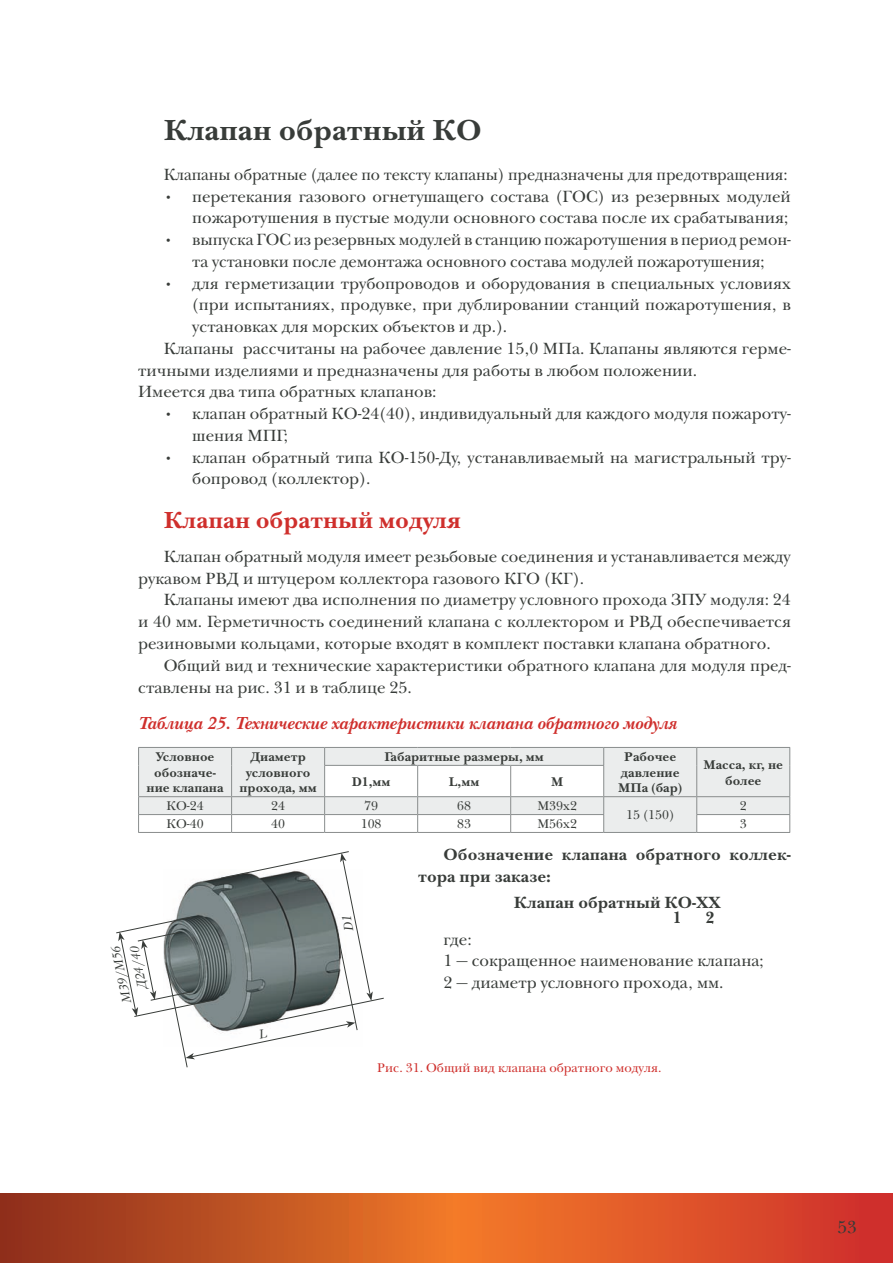
<style>
.page{position:relative;width:893px;height:1263px;background:#fff}
.page>*{position:absolute;margin:0;border:0;box-sizing:border-box;transform-origin:0 0}
._1_подв{font:700 30px "New Baskerville C";color:#383c39}
._2_подв{font:700 24px "New Baskerville C";color:#cf2f2c}
.таб{font:italic 700 18px "New Baskerville C";color:#cf2f2c}
.t1{font:18px "New Baskerville C";color:#383c39}
.Body_text{font:16.8px/21.8px "New Baskerville C";color:#383c39}
.список{font:16.8px/21.8px "New Baskerville C";color:#383c39}
.Body_text-2{font:700 16.8px/21.8px "New Baskerville C";color:#383c39}
.Body_text-3{font:16.8px "New Baskerville C";color:#383c39;scale:.96 1}
._1_подв-2{font:700 13.05px/15.6px "New Baskerville C";color:#383c39;text-align:center}
._1_подв-3{font:13.05px "New Baskerville C";color:#383c39}
.Podpis{font:13.05px "New Baskerville C";color:#cf2f2c}
._1_подв-4{font:italic 13.05px "New Baskerville C";color:#383c39}
</style>
<div class="page">
<svg style="left:0;top:1194px;width:893px;height:69px"></svg>
<svg style="left:139px;top:748px;width:650px;height:84px;fill:#ebeded"></svg>
<hr style="left:138px;top:747px;width:94px;height:1px;background:#898d8d">
<svg style="left:138px;top:748px;width:1px;height:17px"></svg>
<hr style="left:232px;top:747px;width:93px;height:1px;background:#898d8d">
<svg style="left:231px;top:748px;width:1px;height:17px"></svg>
<hr style="left:138px;top:765px;width:1px;height:31px;background:#898d8d">
<hr style="left:231px;top:765px;width:1px;height:31px;background:#898d8d">
<hr style="left:325px;top:747px;width:93px;height:1px;background:#898d8d">
<svg style="left:324px;top:748px;width:1px;height:17px"></svg>
<hr style="left:418px;top:747px;width:93px;height:1px;background:#898d8d">
<hr style="left:511px;top:747px;width:93px;height:1px;background:#898d8d">
<hr style="left:604px;top:747px;width:93px;height:1px;background:#898d8d">
<svg style="left:603px;top:748px;width:1px;height:17px"></svg>
<hr style="left:697px;top:747px;width:93px;height:1px;background:#898d8d">
<svg style="left:696px;top:748px;width:1px;height:17px"></svg>
<svg style="left:789px;top:748px;width:1px;height:17px"></svg>
<hr style="left:696px;top:765px;width:1px;height:31px;background:#898d8d">
<hr style="left:789px;top:765px;width:1px;height:31px;background:#898d8d">
<hr style="left:324px;top:765px;width:94px;height:1px;background:#898d8d">
<hr style="left:324px;top:766px;width:1px;height:30px;background:#898d8d">
<hr style="left:418px;top:765px;width:93px;height:1px;background:#898d8d">
<hr style="left:417px;top:766px;width:1px;height:30px;background:#898d8d">
<hr style="left:511px;top:765px;width:93px;height:1px;background:#898d8d">
<hr style="left:510px;top:766px;width:1px;height:30px;background:#898d8d">
<hr style="left:603px;top:766px;width:1px;height:30px;background:#898d8d">
<hr style="left:138px;top:796px;width:94px;height:1px;background:#898d8d">
<hr style="left:232px;top:796px;width:93px;height:1px;background:#898d8d">
<hr style="left:325px;top:796px;width:93px;height:1px;background:#898d8d">
<hr style="left:418px;top:796px;width:93px;height:1px;background:#898d8d">
<hr style="left:511px;top:796px;width:93px;height:1px;background:#898d8d">
<hr style="left:604px;top:796px;width:93px;height:1px;background:#898d8d">
<hr style="left:604px;top:832px;width:93px;height:1px;background:#898d8d">
<hr style="left:697px;top:796px;width:93px;height:1px;background:#898d8d">
<hr style="left:138px;top:814px;width:94px;height:1px;background:#898d8d">
<svg style="left:138px;top:797px;width:1px;height:35px"></svg>
<hr style="left:232px;top:814px;width:93px;height:1px;background:#898d8d">
<svg style="left:231px;top:797px;width:1px;height:35px"></svg>
<hr style="left:325px;top:814px;width:93px;height:1px;background:#898d8d">
<svg style="left:324px;top:797px;width:1px;height:35px"></svg>
<hr style="left:418px;top:814px;width:93px;height:1px;background:#898d8d">
<svg style="left:417px;top:797px;width:1px;height:35px"></svg>
<hr style="left:511px;top:814px;width:93px;height:1px;background:#898d8d">
<svg style="left:510px;top:797px;width:1px;height:35px"></svg>
<svg style="left:603px;top:797px;width:1px;height:35px"></svg>
<hr style="left:138px;top:832px;width:94px;height:1px;background:#898d8d">
<hr style="left:232px;top:832px;width:93px;height:1px;background:#898d8d">
<hr style="left:325px;top:832px;width:93px;height:1px;background:#898d8d">
<hr style="left:418px;top:832px;width:93px;height:1px;background:#898d8d">
<hr style="left:511px;top:832px;width:93px;height:1px;background:#898d8d">
<hr style="left:696px;top:814px;width:94px;height:1px;background:#898d8d">
<svg style="left:696px;top:797px;width:1px;height:35px"></svg>
<svg style="left:789px;top:797px;width:1px;height:35px"></svg>
<hr style="left:697px;top:832px;width:93px;height:1px;background:#898d8d">
<svg style="left:116px;top:851px;width:268px;height:217px"></svg>
<p class="_1_подв" style="left:164px;top:113px;width:319px">Клапан обратный КО</p>
<p class="Body_text-3" style="left:164px;top:164px;width:651px">Клапаны обратные (далее по тексту клапаны) предназначены для предотвращения:</p>
<p class="список" style="left:165px;top:185px;width:627px;text-align:right">• перетекания газового огнетушащего состава (ГОС) из резервных модулей пожаротушения в пустые модули основного состава после их срабатывания;</p>
<p class="список" style="left:165px;top:229px;width:627px;text-align:center">• выпуска ГОС из резервных модулей в станцию пожаротушения в период ремон&shy;та установки после демонтажа основного состава модулей пожаротушения;</p>
<p class="список" style="left:192px;top:272px;width:600px;text-align:justify;text-indent:-27px">• для герметизации трубопроводов и оборудования в специальных условиях (при испытаниях, продувке, при дублировании станций пожаротушения, в установках для морских объектов и др.).</p>
<p class="Body_text" style="left:138px;top:338px;width:654px;text-indent:26px">Клапаны рассчитаны на рабочее давление 15,0 МПа. Клапаны являются герме&shy;тичными изделиями и предназначены для работы в любом положении.</p>
<p class="Body_text" style="left:138px;top:381px;width:300px">Имеется два типа обратных клапанов:</p>
<p class="список" style="left:192px;top:403px;width:600px;text-indent:-27px">• клапан обратный КО-24(40), индивидуальный для каждого модуля пожароту&shy;шения МПГ;</p>
<p class="список" style="left:192px;top:446px;width:600px;text-indent:-27px">• клапан обратный типа КО-150-Ду, устанавливаемый на магистральный тру&shy;бопровод (коллектор).</p>
<p class="_2_подв" style="left:164px;top:506px;width:299px">Клапан обратный модуля</p>
<p class="Body_text" style="left:138px;top:546px;width:654px;text-indent:26px">Клапан обратный модуля имеет резьбовые соединения и устанавливается между рукавом РВД и штуцером коллектора газового КГО (КГ).</p>
<p class="Body_text" style="left:138px;top:589px;width:654px;text-align:justify;text-indent:26px">Клапаны имеют два исполнения по диаметру условного прохода ЗПУ модуля: 24 и 40 мм. Герметичность соединений клапана с коллектором и РВД обеспечивается резиновыми кольцами, которые входят в комплект поставки клапана обратного.</p>
<p class="Body_text" style="left:138px;top:654px;width:654px;text-indent:26px">Общий вид и технические характеристики обратного клапана для модуля пред&shy;ставлены на рис. 31 и в таблице 25.</p>
<p class="таб" style="left:138px;top:713px;width:540px">Таблица 25. Технические характеристики клапана обратного модуля</p>
<p class="_1_подв-2" style="left:156px;top:749px;width:60px">Условное</p>
<p class="_1_подв-2" style="left:147px;top:765px;width:79px">обозначе&shy;ние клапана</p>
<p class="_1_подв-2" style="left:240px;top:749px;width:79px">Диаметр условного прохода, мм</p>
<p class="_1_подв-2" style="left:385px;top:749px;width:161px">Габаритные размеры, мм</p>
<p class="_1_подв-2" style="left:621px;top:749px;width:60px;text-align:left">Рабочее давление</p>
<p class="_1_подв-2" style="left:703px;top:757px;width:81px">Масса, кг, не</p>
<p class="_1_подв-2" style="left:352px;top:774px;width:40px">D1,мм</p>
<p class="_1_подв-2" style="left:449px;top:774px;width:32px">L,мм</p>
<p class="_1_подв-2" style="left:551px;top:774px;width:14px">М</p>
<p class="_1_подв-2" style="left:725px;top:773px;width:38px">более</p>
<p class="_1_подв-2" style="left:618px;top:780px;width:65px">МПа (бар)</p>
<p class="_1_подв-4" style="left:120px;top:1005px;width:60px;rotate:-102deg">М39/М56</p>
<p class="_1_подв-4" style="left:135px;top:992px;width:46px;rotate:-101deg">Д24/40</p>
<p class="_1_подв-3" style="left:166px;top:798px;width:39px">КО-24</p>
<p class="_1_подв-3" style="left:271px;top:798px;width:15px">24</p>
<p class="_1_подв-3" style="left:364px;top:798px;width:15px">79</p>
<p class="_1_подв-3" style="left:457px;top:798px;width:15px">68</p>
<p class="_1_подв-3" style="left:537px;top:798px;width:41px">М39х2</p>
<p class="_1_подв-3" style="left:740px;top:798px;width:8px">2</p>
<p class="_1_подв-3" style="left:626px;top:807px;width:50px">15 (150)</p>
<p class="_1_подв-3" style="left:166px;top:816px;width:39px">КО-40</p>
<p class="_1_подв-3" style="left:271px;top:816px;width:15px">40</p>
<p class="_1_подв-3" style="left:361px;top:816px;width:22px">108</p>
<p class="_1_подв-3" style="left:457px;top:816px;width:15px">83</p>
<p class="_1_подв-3" style="left:537px;top:816px;width:41px">М56х2</p>
<p class="_1_подв-3" style="left:740px;top:816px;width:8px">3</p>
<p class="Body_text-2" style="left:418px;top:844px;width:374px;text-indent:26px">Обозначение клапана обратного коллек&shy;тора при заказе:</p>
<p class="Body_text-2" style="left:514px;top:892px;width:208px">Клапан обратный КО-ХХ</p>
<p class="Body_text-2" style="left:673px;top:907px;width:10px">1</p>
<p class="Body_text-2" style="left:705px;top:907px;width:10px">2</p>
<p class="Body_text" style="left:444px;top:928px;width:30px">где:</p>
<p class="Body_text" style="left:444px;top:950px;width:322px">1 — сокращенное наименование клапана;</p>
<p class="Body_text" style="left:444px;top:972px;width:281px">2 — диаметр условного прохода, мм.</p>
<p class="Podpis" style="left:377px;top:1059px;width:286px">Рис. 31. Общий вид клапана обратного модуля.</p>
<p class="t1" style="left:837px;top:1216px;width:21px">53</p>
</div>
